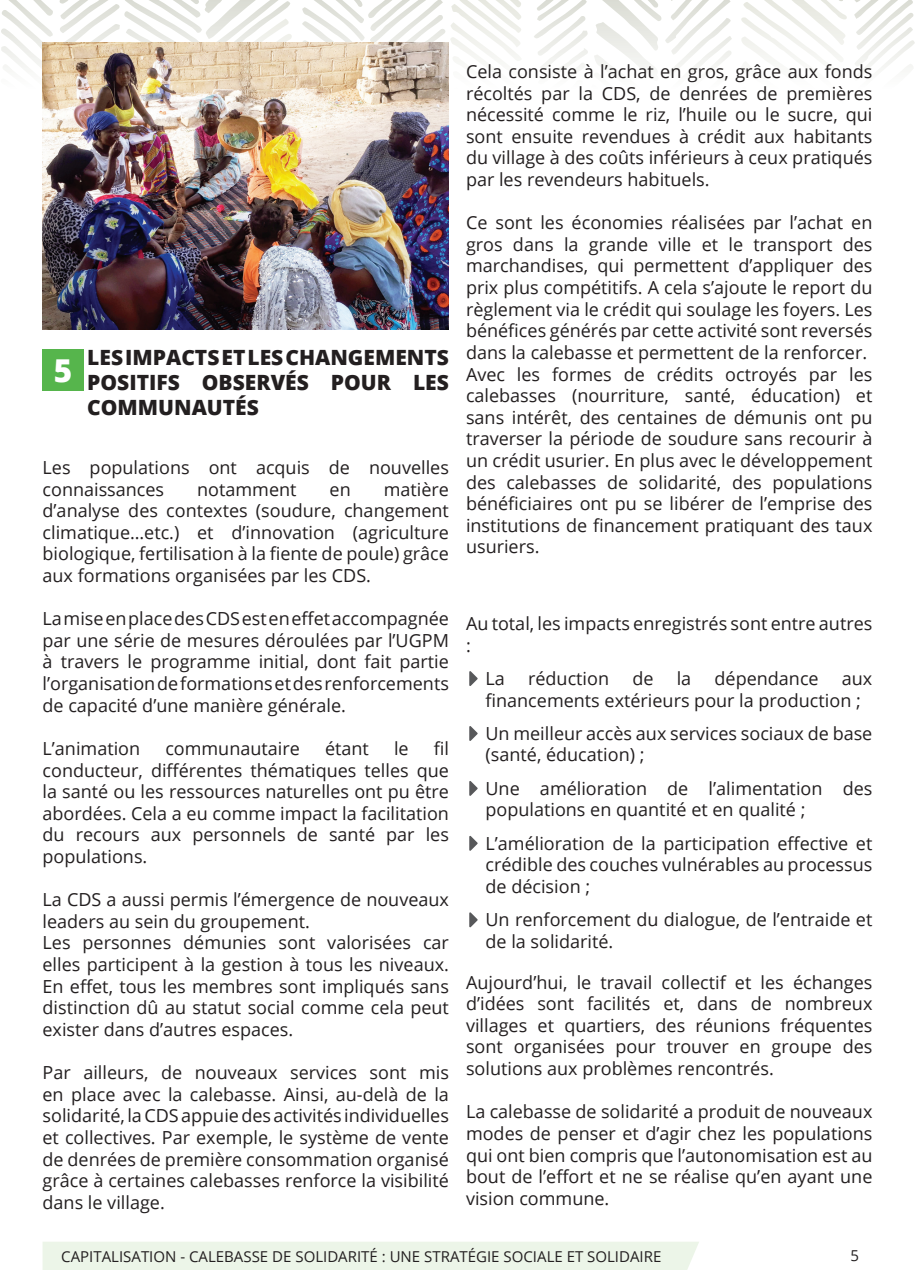
<style>
.page{position:relative;width:915px;height:1285px;background:#fff}
.page>*{position:absolute;margin:0;border:0;box-sizing:border-box;transform-origin:0 0}
.t1{font:800 31.5px "Open Sans";color:#fff}
.t2{font:800 21px/25.2px "Open Sans";color:#231f20;text-align:justify}
.t3{font:18px/21.6px "Open Sans";color:#231f20}
.t4{font:15px "Open Sans";color:#231f20}
</style>
<div class="page">
<div style="left:43px;top:1242px;width:656px;height:27px;background:#ecf5e8"></div>
<svg style="left:741px;top:0;width:173px;height:68px"></svg>
<svg style="left:1px;top:0;width:730px;height:90px"></svg>
<svg style="left:469px;top:671px;width:8px;height:15px"></svg>
<svg style="left:469px;top:726px;width:8px;height:14px"></svg>
<svg style="left:469px;top:781px;width:8px;height:14px"></svg>
<svg style="left:469px;top:835px;width:8px;height:15px"></svg>
<svg style="left:469px;top:912px;width:8px;height:15px"></svg>
<div style="left:43px;top:349px;width:41px;height:41px;background:#56b54c"></div>
<img style="left:43px;top:43px;width:406px;height:286px">
<h1 class="t1" style="left:54px;top:346px;width:20px">5</h1>
<p class="t2" style="left:87px;top:343px;width:363px">LES IMPACTS ET LES CHANGEMENTS POSITIFS OBSERVÉS POUR LES COMMUNAUTÉS</p>
<p class="t3" style="left:43px;top:456px;width:408px">Les populations ont acquis de nouvelles connaissances</p>
<p class="t3" style="left:43px;top:477px;width:408px;text-align:justify;text-indent:341px">matière d’analyse des contextes (soudure, changement climatique…etc.) et d’innovation (agriculture biologique, fertilisation à la fiente de poule) grâce aux formations organisées par les CDS.</p>
<p class="t3" style="left:43px;top:607px;width:408px;text-align:justify">La mise en place des CDS est en effet accompagnée par une série de mesures déroulées par l’UGPM à travers le programme initial, dont fait partie l’organisation de formations et des renforcements de capacité d’une manière générale.</p>
<p class="t3" style="left:43px;top:737px;width:99px">L’animation</p>
<p class="t3" style="left:165px;top:737px;width:136px">communautaire</p>
<p class="t3" style="left:325px;top:737px;width:45px">étant</p>
<p class="t3" style="left:394px;top:737px;width:16px">le</p>
<p class="t3" style="left:197px;top:477px;width:101px">notamment</p>
<p class="t3" style="left:329px;top:477px;width:23px">en</p>
<p class="t3" style="left:43px;top:737px;width:408px;text-align:justify;text-indent:391px">fil conducteur, différentes thématiques telles que la santé ou les ressources naturelles ont pu être abordées. Cela a eu comme impact la facilitation du recours aux personnels de santé par les populations.</p>
<p class="t3" style="left:43px;top:888px;width:408px">La CDS a aussi permis l’émergence de nouveaux leaders au sein du groupement.<br>Les personnes démunies sont valorisées car elles participent à la gestion à tous les niveaux.<br>En effet, tous les membres sont impliqués sans distinction dû au statut social comme cela peut exister dans d’autres espaces.</p>
<p class="t3" style="left:43px;top:1061px;width:408px;text-align:justify">Par ailleurs, de nouveaux services sont mis en place avec la calebasse. Ainsi, au-delà de la solidarité, la CDS appuie des activités individuelles et collectives. Par exemple, le système de vente de denrées de première consommation organisé grâce à certaines calebasses renforce la visibilité dans le village.</p>
<p class="t3" style="left:466px;top:60px;width:408px;text-align:justify">Cela consiste à l’achat en gros, grâce aux fonds récoltés par la CDS, de denrées de premières nécessité comme le riz, l’huile ou le sucre, qui sont ensuite revendues à crédit aux habitants du village à des coûts inférieurs à ceux pratiqués par les revendeurs habituels.</p>
<p class="t3" style="left:466px;top:211px;width:408px">Ce sont les économies réalisées par l’achat en gros dans la grande ville et le transport des marchandises, qui permettent d’appliquer des prix plus compétitifs. A cela s’ajoute le report du règlement via le crédit qui soulage les foyers. Les bénéfices générés par cette activité sont reversés dans la calebasse et permettent de la renforcer.<br>Avec les formes de crédits octroyés par les calebasses (nourriture, santé, éducation) et sans intérêt, des centaines de démunis ont pu traverser la période de soudure sans recourir à un crédit usurier. En plus avec le développement des calebasses de solidarité, des populations bénéficiaires ont pu se libérer de l’emprise des institutions de financement pratiquant des taux usuriers.</p>
<p class="t3" style="left:466px;top:612px;width:408px">Au total, les impacts enregistrés sont entre autres :</p>
<p class="t3" style="left:485px;top:667px;width:21px">La</p>
<p class="t3" style="left:528px;top:667px;width:82px">réduction</p>
<p class="t3" style="left:632px;top:667px;width:23px">de</p>
<p class="t3" style="left:676px;top:667px;width:16px">la</p>
<p class="t3" style="left:714px;top:667px;width:106px">dépendance</p>
<p class="t3" style="left:485px;top:667px;width:388px;text-indent:356px">aux financements extérieurs pour la production ;</p>
<p class="t3" style="left:485px;top:722px;width:388px">Un meilleur accès aux services sociaux de base (santé, éducation) ;</p>
<p class="t3" style="left:485px;top:776px;width:388px">Une amélioration de l’alimentation des populations en quantité et en qualité ;</p>
<p class="t3" style="left:485px;top:831px;width:388px;text-align:justify">L’amélioration de la participation effective et crédible des couches vulnérables au processus de décision ;</p>
<p class="t3" style="left:485px;top:908px;width:388px">Un renforcement du dialogue, de l’entraide et de la solidarité.</p>
<p class="t3" style="left:466px;top:970px;width:408px;text-align:justify">Aujourd’hui, le travail collectif et les échanges d’idées sont facilités et, dans de nombreux villages et quartiers, des réunions fréquentes sont organisées pour trouver en groupe des solutions aux problèmes rencontrés.</p>
<p class="t3" style="left:466px;top:1100px;width:408px;text-align:justify">La calebasse de solidarité a produit de nouveaux modes de penser et d’agir chez les populations qui ont bien compris que l’autonomisation est au bout de l’effort et ne se réalise qu’en ayant une vision commune.</p>
<p class="t4" style="left:61px;top:1245px;width:601px">CAPITALISATION - CALEBASSE DE SOLIDARITÉ : UNE STRATÉGIE SOCIALE ET SOLIDAIRE</p>
<p class="t4" style="left:850px;top:1245px;width:10px">5</p>
</div>
